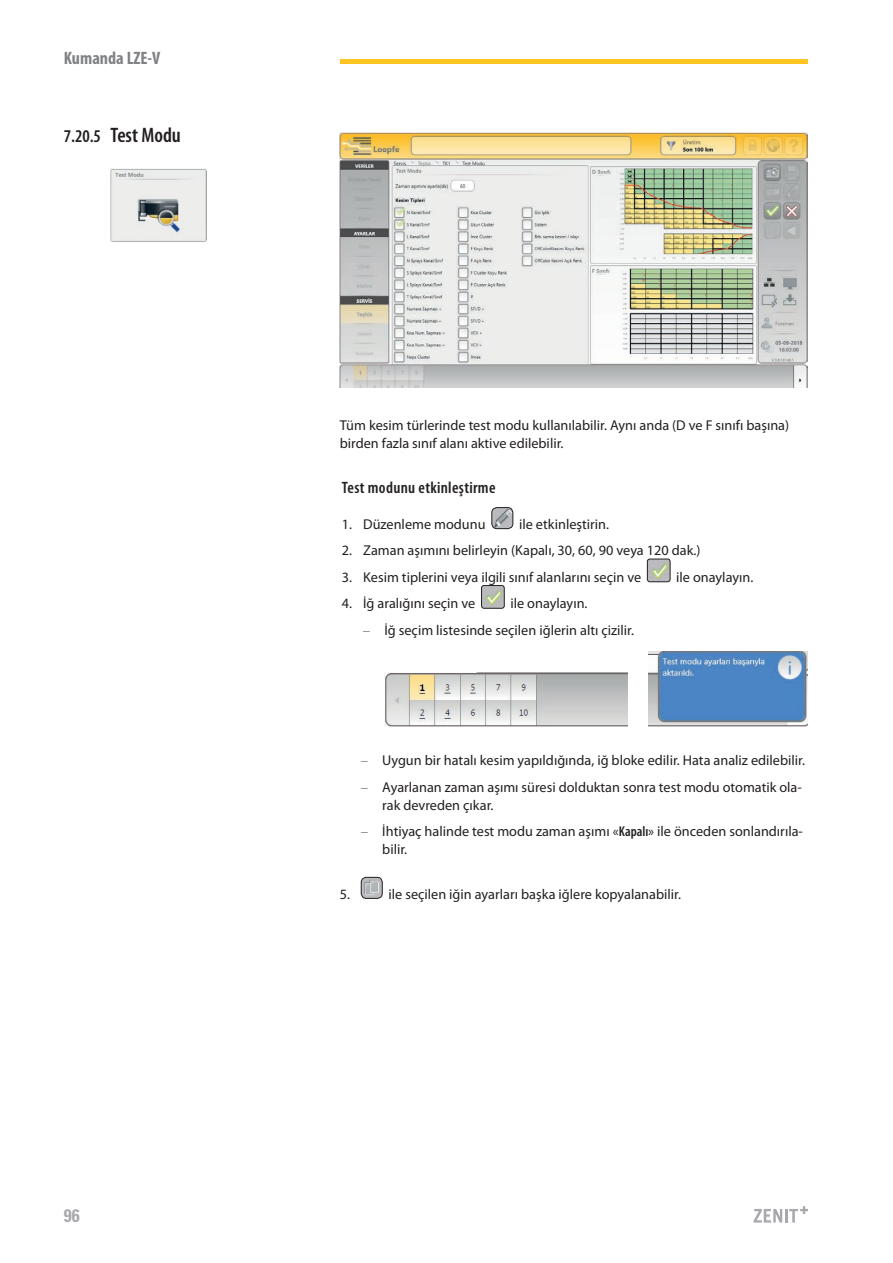
<style>
.page{position:relative;width:893px;height:1263px;background:#fff}
.page>*{position:absolute;margin:0;border:0;box-sizing:border-box;transform-origin:0 0}
.t1{font:600 condensed 21px "Myriad Pro";color:#231f20}
.t2{font:700 condensed 18px "Myriad Pro";color:#808285}
.t3{font:700 condensed 18px "Univers";color:#a8a9ad}
.t4{font:600 condensed 16.5px "Myriad Pro";letter-spacing:.02em;color:#231f20}
.t5{font:14.25px/18px "Myriad Pro";color:#231f20}
.s1{font-size:18px}
.s2{font-family:"Univers";font-weight:300;font-size:13.5px;color:#808285}
.s3{font-weight:600;font-stretch:condensed}
</style>
<div class="page">
<hr style="left:340px;top:60px;width:468px;height:4px;background:#fec422">
<svg style="left:754px;top:1206px;width:54px;height:16px"></svg>
<img style="left:340px;top:132px;width:468px;height:255px">
<img style="left:111px;top:168px;width:96px;height:73px">
<img style="left:492px;top:508px;width:21px;height:21px">
<div style="left:492px;top:507px;width:21px;height:22px;border:1px solid #231f20;border-radius:5px"></div>
<img style="left:649px;top:561px;width:19px;height:19px">
<div style="left:647px;top:559px;width:23px;height:23px;border:1px solid #231f20;border-radius:3px"></div>
<img style="left:483px;top:587px;width:19px;height:19px">
<div style="left:481px;top:585px;width:23px;height:23px;border:1px solid #231f20;border-radius:3px"></div>
<img style="left:361px;top:877px;width:21px;height:21px">
<div style="left:361px;top:877px;width:21px;height:21px;border:1px solid #231f20;border-radius:5px"></div>
<img style="left:385px;top:672px;width:242px;height:55px">
<img style="left:648px;top:652px;width:160px;height:74px">
<p class="t2" style="left:64px;top:47px;width:98px">Kumanda LZE-V</p>
<h1 class="t1" style="left:64px;top:122px;width:119px"><span class="s1">7.20.5</span> Test Modu</h1>
<p class="t3" style="left:64px;top:1205px;width:17px">96</p>
<p class="t5" style="left:340px;top:416px;width:451px">Tüm kesim türlerinde test modu kullanılabilir. Aynı anda (D ve F sınıfı başına) birden fazla sınıf alanı aktive edilebilir.</p>
<p class="t4" style="left:342px;top:478px;width:155px">Test modunu etkinleştirme</p>
<p class="t5" style="left:342px;top:515px;width:145px">1. Düzenleme modunu</p>
<p class="t5" style="left:519px;top:515px;width:91px">ile etkinleştirin.</p>
<p class="t5" style="left:342px;top:541px;width:360px">2. Zaman aşımını belirleyin (Kapalı, 30, 60, 90 veya 120 dak.)</p>
<p class="t5" style="left:342px;top:568px;width:301px">3. Kesim tiplerini veya ilgili sınıf alanlarını seçin ve</p>
<p class="t5" style="left:676px;top:568px;width:79px">ile onaylayın.</p>
<p class="t5" style="left:342px;top:594px;width:135px">4. İğ aralığını seçin ve</p>
<p class="t5" style="left:510px;top:594px;width:79px">ile onaylayın.</p>
<p class="t5" style="left:363px;top:621px;width:272px"><span class="s2">–</span> İğ seçim listesinde seçilen iğlerin altı çizilir.</p>
<p class="t5" style="left:361px;top:751px;width:446px"><span class="s2">–</span> Uygun bir hatalı kesim yapıldığında, iğ bloke edilir. Hata analiz edilebilir.</p>
<p class="t5" style="left:382px;top:777px;width:421px;text-indent:-21px"><span class="s2">–</span> Ayarlanan zaman aşımı süresi dolduktan sonra test modu otomatik ola&shy;rak devreden çıkar.</p>
<p class="t5" style="left:382px;top:822px;width:422px;text-indent:-21px"><span class="s2">–</span> İhtiyaç halinde test modu zaman aşımı «<span class="s3">Kapalı</span>» ile önceden sonlandırıla&shy;bilir.</p>
<p class="t5" style="left:340px;top:884px;width:12px">5.</p>
<p class="t5" style="left:389px;top:884px;width:294px">ile seçilen iğin ayarları başka iğlere kopyalanabilir.</p>
</div>
